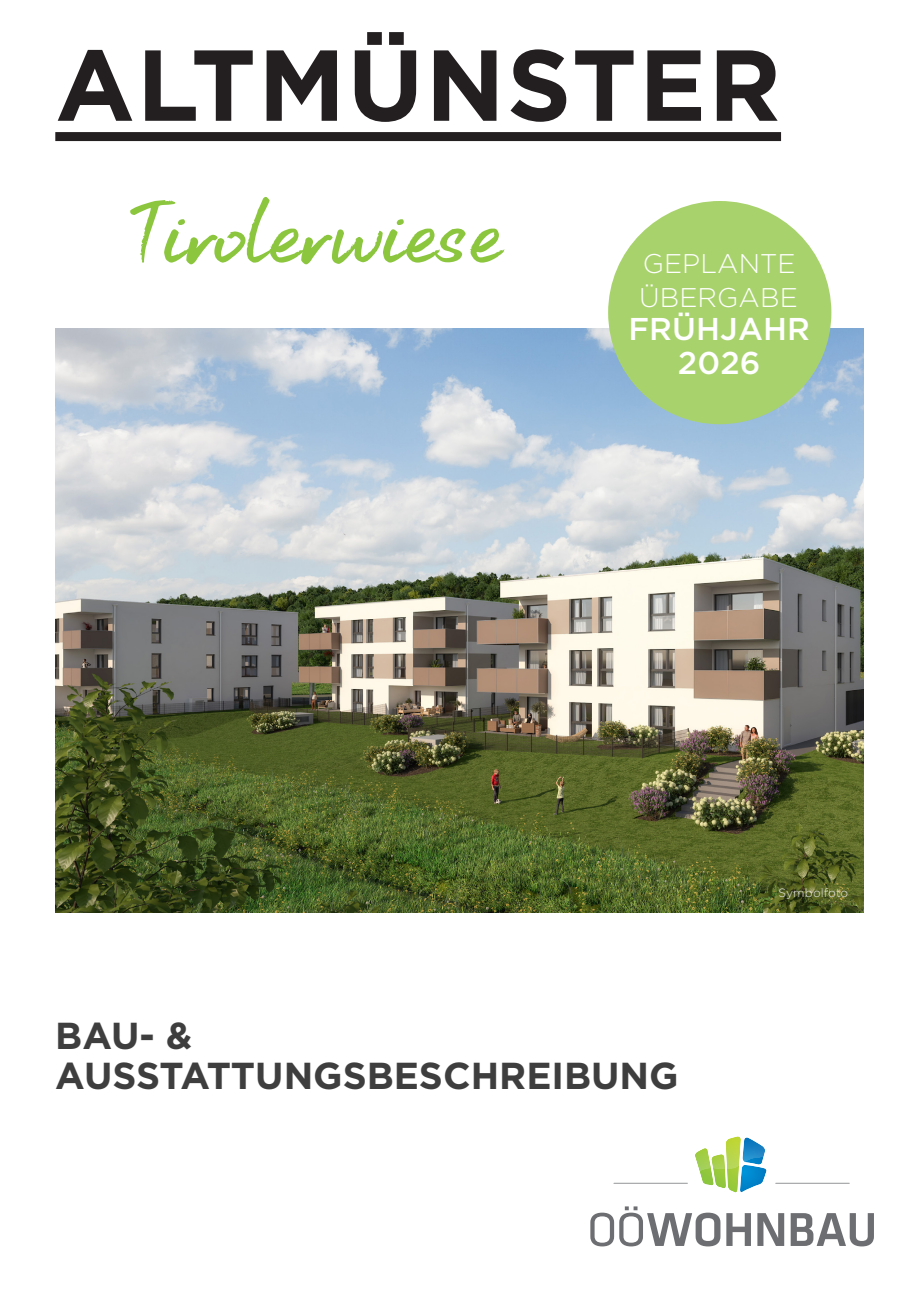
<style>
.page{position:relative;width:919px;height:1289px;background:#fff}
.page>*{position:absolute;margin:0;border:0;box-sizing:border-box;transform-origin:0 0}
.t1{font:159.3px "Aroha";color:#8bc63e}
.t2{font:700 100.5px "Gotham";letter-spacing:.02em;color:#231f20}
.t3{font:700 37.5px/40.5px "Gotham";color:#3e3e3f}
.t4{font:500 31.5px/33.6px "Gotham";letter-spacing:.005em;color:#fff;text-align:center}
.t5{font:300 27px/33.6px "Gotham";letter-spacing:.005em;color:#fff}
.t6{font:300 12px "Gotham";letter-spacing:.005em;color:#ececee}
</style>
<div class="page">
<img style="left:55px;top:328px;width:808px;height:584px">
<hr style="left:775px;top:1182px;width:74px;height:1px;background:#939598">
<hr style="left:614px;top:1182px;width:73px;height:1px;background:#939598">
<svg style="left:590px;top:1206px;width:130px;height:40px"></svg>
<svg style="left:726px;top:1213px;width:24px;height:32px"></svg>
<svg style="left:757px;top:1213px;width:27px;height:32px"></svg>
<svg style="left:790px;top:1213px;width:83px;height:33px"></svg>
<svg style="left:695px;top:1136px;width:71px;height:56px"></svg>
<div style="left:608px;top:201px;width:223px;height:223px;background:#a8d26c;border-radius:50%"></div>
<div style="left:55px;top:132px;width:726px;height:9px;background:#231f20"></div>
<h2 class="t2" style="left:55px;top:31px;width:727px">ALTMÜNSTER</h2>
<h1 class="t1" style="left:130px;top:114px;width:374px">Tirolerwiese</h1>
<p class="t5" style="left:639px;top:247px;width:160px">GEPLANTE<br>ÜBERGABE</p>
<p class="t4" style="left:628px;top:313px;width:183px">FRÜHJAHR<br>2026</p>
<p class="t6" style="left:778px;top:886px;width:71px">Symbolfoto</p>
<p class="t3" style="left:55px;top:1015px;width:624px">BAU- &amp;<br>AUSSTATTUNGSBESCHREIBUNG</p>
</div>
